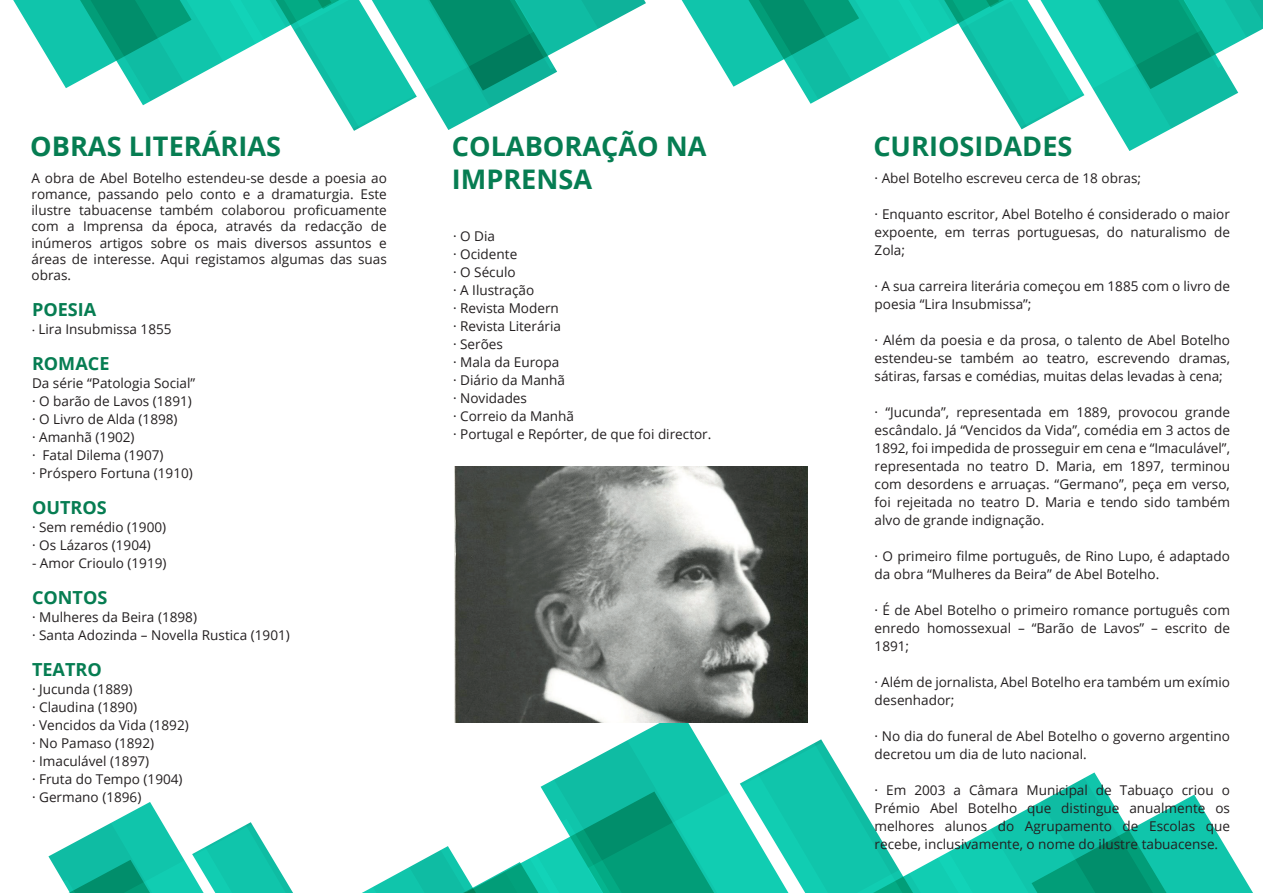
<style>
.page{position:relative;width:1263px;height:893px;background:#fff}
.page>*{position:absolute;margin:0;border:0;box-sizing:border-box;transform-origin:0 0}
.t1{font:700 27px/32.4px "Open Sans";color:#067d52}
.t2{font:700 18px "Open Sans";color:#067d52}
.t3{font:13.5px/18px "Open Sans";color:#231f20}
.s1{font-family:"Myriad Pro"}
</style>
<div class="page">
<svg style="left:633px;top:717px;width:175px;height:15px"></svg>
<svg style="left:48px;top:732px;width:1205px;height:161px"></svg>
<svg style="left:681px;top:0;width:582px;height:104px"></svg>
<svg style="left:1126px;top:0;width:106px;height:151px"></svg>
<svg style="left:889px;top:0;width:313px;height:146px"></svg>
<img style="left:455px;top:467px;width:352px;height:255px">
<svg style="left:13px;top:0;width:633px;height:131px"></svg>
<h1 class="t1" style="left:30px;top:130px;width:252px">OBRAS LITERÁRIAS</h1>
<p class="t3" style="left:32px;top:169px;width:357px;line-height:16.2px;text-align:justify">A obra de Abel Botelho estendeu-se desde a poesia ao romance, passando pelo conto e a dramaturgia. Este ilustre tabuacense também colaborou proficuamente com a Imprensa da época, através da redacção de inúmeros artigos sobre os mais diversos assuntos e áreas de interesse. Aqui registamos algumas das suas obras.</p>
<h2 class="t2" style="left:32px;top:297px;width:66px">POESIA</h2>
<p class="t3" style="left:32px;top:320px;width:141px"><span class="s1">·</span> Lira Insubmissa 1855</p>
<h2 class="t2" style="left:32px;top:351px;width:79px">ROMACE</h2>
<p class="t3" style="left:32px;top:374px;width:165px">Da série “Patologia Social” · O barão de Lavos (1891) · O Livro de Alda (1898)<br>· Amanhã (1902)<br>· Fatal Dilema (1907)<br>· Próspero Fortuna (1910)</p>
<h2 class="t2" style="left:32px;top:495px;width:76px">OUTROS</h2>
<p class="t3" style="left:32px;top:518px;width:136px">· Sem remédio (1900) · Os Lázaros (1904)</p>
<p class="t3" style="left:32px;top:554px;width:136px">- Amor Crioulo (1919)</p>
<h2 class="t2" style="left:32px;top:585px;width:77px">CONTOS</h2>
<p class="t3" style="left:32px;top:608px;width:259px">· Mulheres da Beira (1898)<br>· Santa Adozinda – Novella Rustica (1901)</p>
<h2 class="t2" style="left:32px;top:657px;width:71px">TEATRO</h2>
<p class="t3" style="left:32px;top:680px;width:158px">· Jucunda (1889)<br>· Claudina (1890)<br>· Vencidos da Vida (1892) · No Pamaso (1892)<br>· Imaculável (1897)<br>· Fruta do Tempo (1904) · Germano (1896)</p>
<h1 class="t1" style="left:452px;top:130px;width:256px">COLABORAÇÃO NA<br>IMPRENSA</h1>
<p class="t3" style="left:453px;top:227px;width:260px">· O Dia<br>· Ocidente<br>· O Século<br>· A Ilustração<br>· Revista Modern<br>· Revista Literária<br>· Serões<br>· Mala da Europa<br>· Diário da Manhã<br>· Novidades<br>· Correio da Manhã<br>· Portugal e Repórter, de que foi director.</p>
<h1 class="t1" style="left:873px;top:130px;width:201px">CURIOSIDADES</h1>
<p class="t3" style="left:874px;top:169px;width:268px">· Abel Botelho escreveu cerca de 18 obras;</p>
<p class="t3" style="left:874px;top:205px;width:357px;text-align:justify">· Enquanto escritor, Abel Botelho é considerado o maior expoente, em terras portuguesas, do naturalismo de Zola;</p>
<p class="t3" style="left:874px;top:277px;width:357px">· A sua carreira literária começou em 1885 com o livro de poesia “Lira Insubmissa”;</p>
<p class="t3" style="left:874px;top:331px;width:357px;text-align:justify">· Além da poesia e da prosa, o talento de Abel Botelho estendeu-se também ao teatro, escrevendo dramas, sátiras, farsas e comédias, muitas delas levadas à cena;</p>
<p class="t3" style="left:874px;top:403px;width:357px;text-align:justify">· “Jucunda”, representada em 1889, provocou grande escândalo. Já “Vencidos da Vida”, comédia em 3 actos de 1892, foi impedida de prosseguir em cena e “Imaculável”, representada no teatro D. Maria, em 1897, terminou com desordens e arruaças. “Germano”, peça em verso, foi rejeitada no teatro D. Maria e tendo sido também alvo de grande indignação.</p>
<p class="t3" style="left:874px;top:546px;width:357px">· O primeiro filme português, de Rino Lupo, é adaptado da obra “Mulheres da Beira” de Abel Botelho.</p>
<p class="t3" style="left:874px;top:600px;width:357px;text-align:justify">· É de Abel Botelho o primeiro romance português com enredo homossexual – “Barão de Lavos” – escrito de 1891;</p>
<p class="t3" style="left:874px;top:672px;width:357px">· Além de jornalista, Abel Botelho era também um exímio desenhador;</p>
<p class="t3" style="left:874px;top:726px;width:357px">· No dia do funeral de Abel Botelho o governo argentino decretou um dia de luto nacional.</p>
<p class="t3" style="left:874px;top:780px;width:357px;text-align:justify">· Em 2003 a Câmara Municipal de Tabuaço criou o Prémio Abel Botelho que distingue anualmente os melhores alunos do Agrupamento de Escolas que recebe, inclusivamente, o nome do ilustre tabuacense.</p>
</div>
